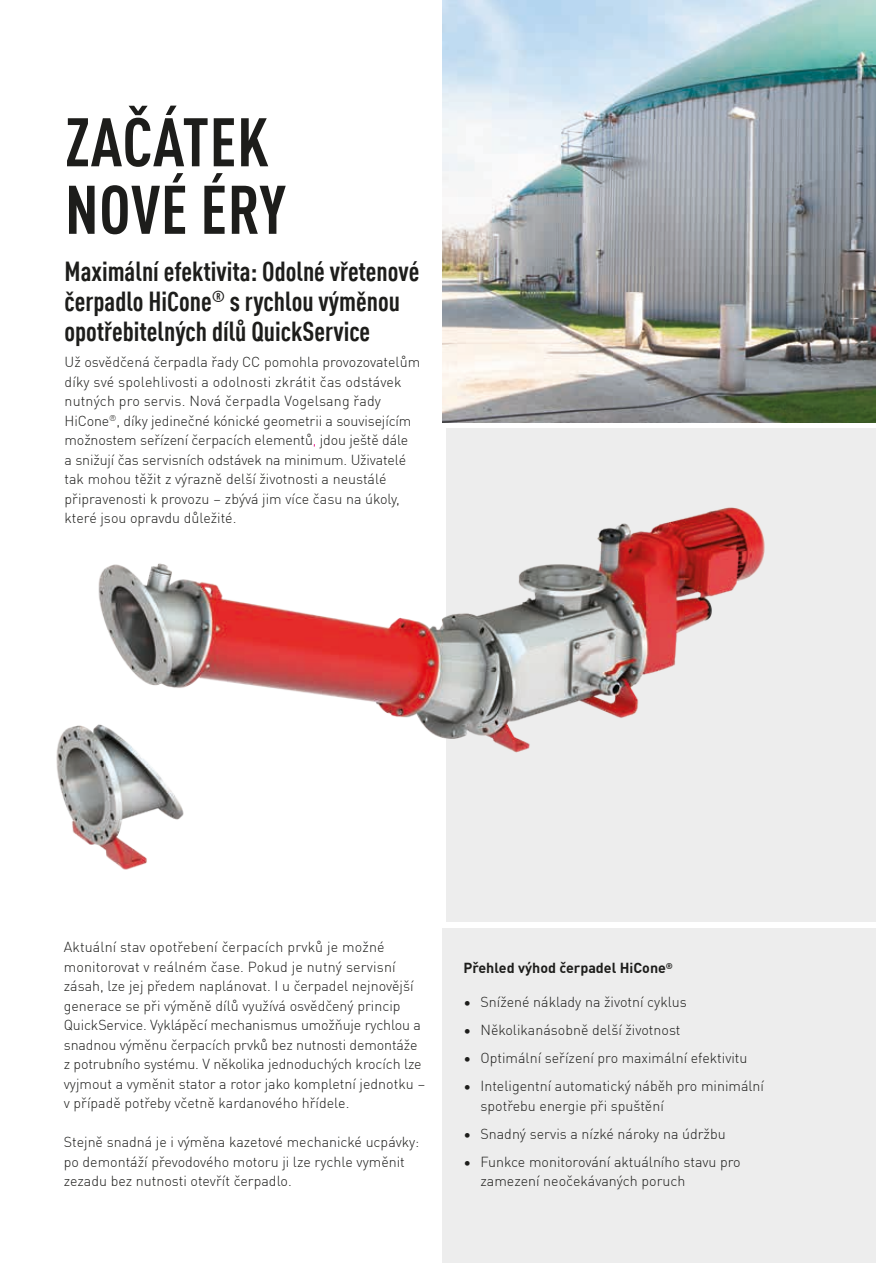
<style>
.page{position:relative;width:876px;height:1263px;background:#fff}
.page>*{position:absolute;margin:0;border:0;box-sizing:border-box;transform-origin:0 0}
.t1{font:700 condensed 67.5px/67.5px "DIN Pro";letter-spacing:.01em;color:#1d1d1b}
.t2{font:700 condensed 27px/30px "DIN Pro";color:#1d1d1b}
.t3{font:300 14.25px/19.5px "DIN Pro";color:#1d1d1b}
.t4{font:700 14.25px "DIN Pro";color:#1d1d1b}
.s1{color:#e6007e}
</style>
<div class="page">
<div style="left:442px;top:928px;width:434px;height:335px;background:#ededed"></div>
<div style="left:446px;top:429px;width:430px;height:493px;background:#ededed"></div>
<img style="left:442px;top:0;width:434px;height:422px">
<img style="left:56px;top:507px;width:709px;height:363px">
<h1 class="t1" style="left:65px;top:104px;width:222px">ZAČÁTEK<br>NOVÉ ÉRY</h1>
<h2 class="t2" style="left:65px;top:254px;width:356px">Maximální efektivita: Odolné vřetenové čerpadlo HiCone<sup>®</sup> s rychlou výměnou opotřebitelných dílů QuickService</h2>
<p class="t3" style="left:65px;top:351px;width:357px">Už osvědčená čerpadla řady CC pomohla provozovatelům díky své spolehlivosti a odolnosti zkrátit čas odstávek nutných pro servis. Nová čerpadla Vogelsang řady HiCone<sup>®</sup>, díky jedinečné kónické geometrii a souvisejícím možnostem seřízení čerpacích elementů<span class="s1">,</span> jdou ještě dále<br>a snižují čas servisních odstávek na minimum. Uživatelé tak mohou těžit z výrazně delší životnosti a neustálé připravenosti k provozu – zbývá jim více času na úkoly, které jsou opravdu důležité.</p>
<p class="t3" style="left:64px;top:936px;width:363px">Aktuální stav opotřebení čerpacích prvků je možné monitorovat v reálném čase. Pokud je nutný servisní zásah, lze jej předem naplánovat. I u čerpadel nejnovější generace se při výměně dílů využívá osvědčený princip QuickService. Vyklápěcí mechanismus umožňuje rychlou a snadnou výměnu čerpacích prvků bez nutnosti demontáže z potrubního systému. V několika jednoduchých krocích lze vyjmout a vyměnit stator a rotor jako kompletní jednotku – v případě potřeby včetně kardanového hřídele.</p>
<p class="t3" style="left:64px;top:1131px;width:357px">Stejně snadná je i výměna kazetové mechanické ucpávky: po demontáží převodového motoru ji lze rychle vyměnit zezadu bez nutnosti otevřít čerpadlo.</p>
<p class="t4" style="left:463px;top:957px;width:211px">Přehled výhod čerpadel HiCone<sup>®</sup></p>
<p class="t3" style="left:463px;top:991px;width:225px">• Snížené náklady na životní cyklus</p>
<p class="t3" style="left:463px;top:1019px;width:219px">• Několikanásobně delší životnost</p>
<p class="t3" style="left:463px;top:1047px;width:286px">• Optimální seřízení pro maximální efektivitu</p>
<p class="t3" style="left:480px;top:1075px;width:285px;text-indent:-17px">• Inteligentní automatický náběh pro minimální spotřebu energie při spuštění</p>
<p class="t3" style="left:463px;top:1123px;width:264px">• Snadný servis a nízké nároky na údržbu</p>
<p class="t3" style="left:480px;top:1151px;width:262px;text-indent:-17px">• Funkce monitorování aktuálního stavu pro zamezení neočekávaných poruch</p>
</div>
